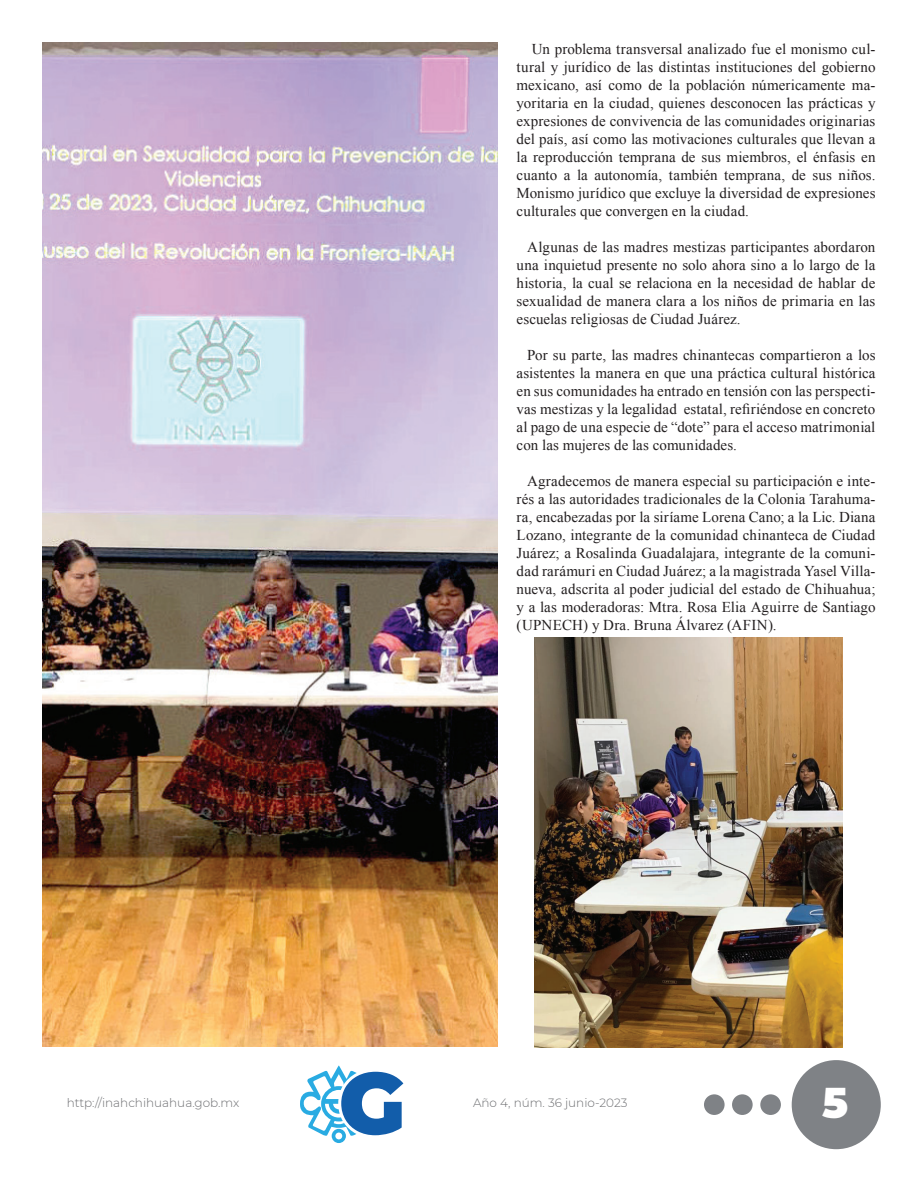
<style>
.page{position:relative;width:918px;height:1188px;background:#fff}
.page>*{position:absolute;margin:0;border:0;box-sizing:border-box;transform-origin:0 0}
.t1{font:900 42px "Montserrat";color:#fff}
.t2{font:15px/18px "Times New Roman";letter-spacing:.005em;color:#231f20;text-align:justify}
.t3{font:300 12px "Montserrat";color:#6c6d70}
</style>
<div class="page">
<div style="left:792px;top:1060px;width:89px;height:89px;background:#7f8286;border-radius:50%"></div>
<div style="left:704px;top:1094px;width:21px;height:21px;background:#7f8286;border-radius:50%"></div>
<div style="left:732px;top:1094px;width:21px;height:21px;background:#7f8286;border-radius:50%"></div>
<div style="left:760px;top:1094px;width:21px;height:21px;background:#7f8286;border-radius:50%"></div>
<svg style="left:300px;top:1066px;width:103px;height:77px"></svg>
<img style="left:43px;top:43px;width:454px;height:1003px">
<img style="left:535px;top:637px;width:307px;height:410px">
<p class="t2" style="left:517px;top:40px;width:360px;text-indent:15px">Un problema transversal analizado fue el monismo cul&shy;tural y jurídico de las distintas instituciones del gobierno mexicano, así como de la población númericamente ma&shy;yoritaria en la ciudad, quienes desconocen las prácticas y expresiones de convivencia de las comunidades originarias del país, así como las motivaciones culturales que llevan a la reproducción temprana de sus miembros, el énfasis en cuanto a la autonomía, también temprana, de sus niños.<br>Monismo jurídico que excluye la diversidad de expresiones culturales que convergen en la ciudad.</p>
<p class="t2" style="left:517px;top:238px;width:360px;text-indent:11px">Algunas de las madres mestizas participantes abordaron una inquietud presente no solo ahora sino a lo largo de la historia, la cual se relaciona en la necesidad de hablar de sexualidad de manera clara a los niños de primaria en las escuelas religiosas de Ciudad Juárez.</p>
<p class="t2" style="left:517px;top:346px;width:360px;text-indent:11px">Por su parte, las madres chinantecas compartieron a los asistentes la manera en que una práctica cultural histórica en sus comunidades ha entrado en tensión con las perspecti&shy;vas mestizas y la legalidad estatal, refiriéndose en concreto al pago de una especie de “dote” para el acceso matrimonial con las mujeres de las comunidades.</p>
<p class="t2" style="left:517px;top:472px;width:360px;text-indent:11px">Agradecemos de manera especial su participación e inte&shy;rés a las autoridades tradicionales de la Colonia Tarahuma&shy;ra, encabezadas por la siríame Lorena Cano; a la Lic. Diana Lozano, integrante de la comunidad chinanteca de Ciudad Juárez; a Rosalinda Guadalajara, integrante de la comuni&shy;dad rarámuri en Ciudad Juárez; a la magistrada Yasel Villa&shy;nueva, adscrita al poder judicial del estado de Chihuahua; y a las moderadoras: Mtra. Rosa Elia Aguirre de Santiago (UPNECH) y Dra. Bruna Álvarez (AFIN).</p>
<p class="t3" style="left:67px;top:1095px;width:174px">http://inahchihuahua.gob.mx</p>
<p class="t3" style="left:473px;top:1095px;width:156px">Año 4, núm. 36 junio-2023</p>
<h1 class="t1" style="left:822px;top:1071px;width:27px">5</h1>
</div>
